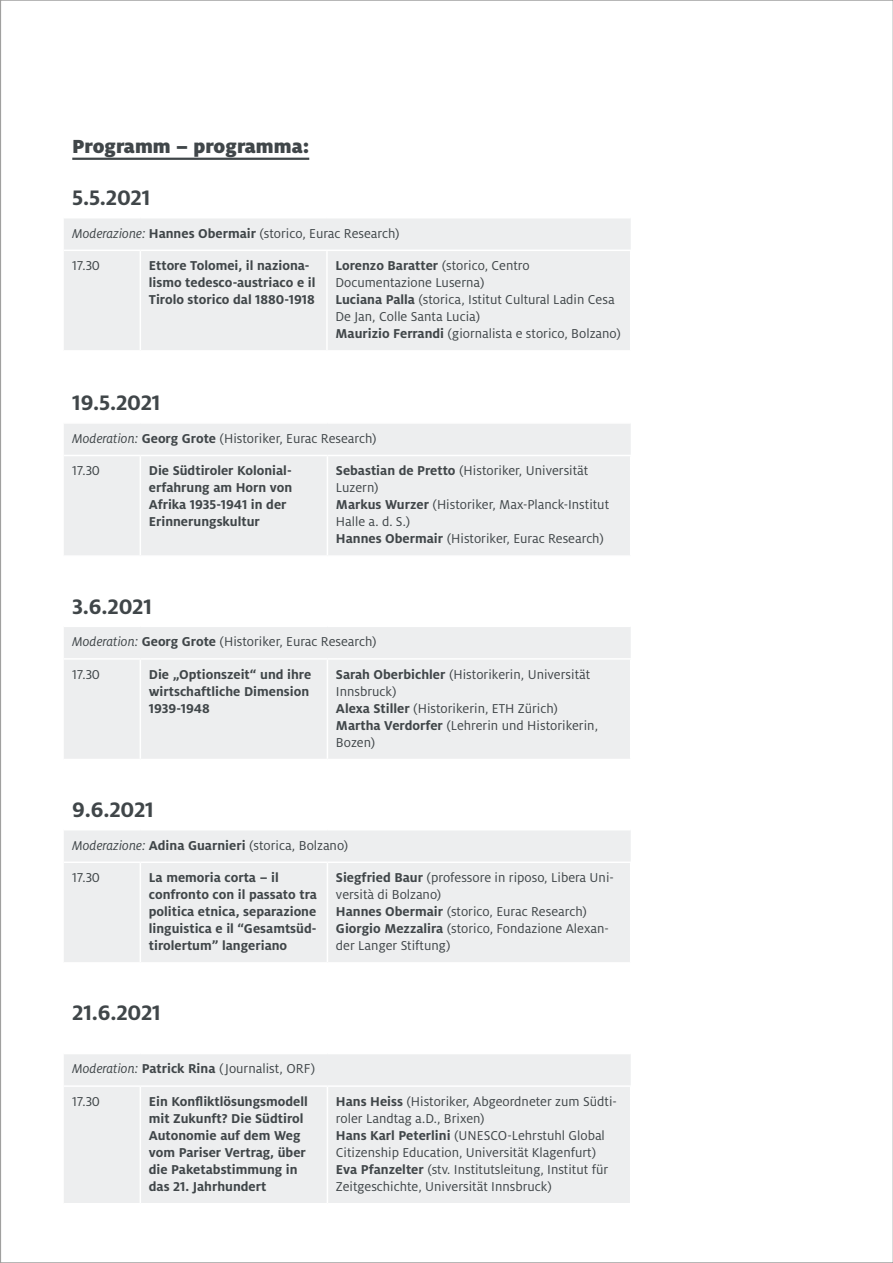
<style>
.page{position:relative;width:893px;height:1263px;background:#fff}
.page>*{position:absolute;margin:0;border:0;box-sizing:border-box;transform-origin:0 0}
.t1{font:700 23.25px "Milo Pro";letter-spacing:-.005em;color:#404649}
.t2{font:900 21px "Milo Pro";color:#404649}
.t3{font:14.25px/17px "Milo Pro";color:#404649}
.t4{font:700 14.25px/17px "Milo Pro";color:#404649}
.s1{font-style:italic}
.s2{font-weight:700}
</style>
<div class="page">
<div style="left:64px;top:218px;width:567px;height:132px;background:#edeeef"></div>
<hr style="left:140px;top:250px;width:187px;height:1px;background:#fff">
<hr style="left:327px;top:250px;width:304px;height:1px;background:#fff">
<hr style="left:326px;top:251px;width:2px;height:99px;background:#fff">
<hr style="left:630px;top:251px;width:1px;height:99px;background:#fff">
<hr style="left:64px;top:250px;width:76px;height:1px;background:#fff">
<hr style="left:140px;top:251px;width:1px;height:99px;background:#fff">
<hr style="left:72px;top:158px;width:237px;height:2px;background:#404649">
<div style="left:64px;top:424px;width:567px;height:131px;background:#edeeef"></div>
<hr style="left:140px;top:455px;width:187px;height:1px;background:#fff">
<hr style="left:327px;top:455px;width:304px;height:1px;background:#fff">
<hr style="left:327px;top:456px;width:1px;height:99px;background:#fff">
<hr style="left:630px;top:456px;width:1px;height:99px;background:#fff">
<hr style="left:64px;top:455px;width:76px;height:1px;background:#fff">
<hr style="left:140px;top:456px;width:1px;height:99px;background:#fff">
<div style="left:64px;top:627px;width:567px;height:132px;background:#edeeef"></div>
<hr style="left:140px;top:658px;width:187px;height:2px;background:#fff">
<hr style="left:327px;top:658px;width:304px;height:2px;background:#fff">
<hr style="left:327px;top:660px;width:1px;height:99px;background:#fff">
<hr style="left:630px;top:660px;width:1px;height:99px;background:#fff">
<hr style="left:64px;top:658px;width:76px;height:2px;background:#fff">
<hr style="left:140px;top:660px;width:1px;height:99px;background:#fff">
<div style="left:64px;top:830px;width:567px;height:132px;background:#edeeef"></div>
<hr style="left:140px;top:861px;width:187px;height:2px;background:#fff">
<hr style="left:327px;top:861px;width:304px;height:2px;background:#fff">
<hr style="left:327px;top:863px;width:1px;height:99px;background:#fff">
<hr style="left:630px;top:863px;width:1px;height:99px;background:#fff">
<hr style="left:64px;top:861px;width:76px;height:2px;background:#fff">
<hr style="left:140px;top:863px;width:1px;height:99px;background:#fff">
<div style="left:64px;top:1054px;width:567px;height:149px;background:#edeeef"></div>
<hr style="left:140px;top:1085px;width:187px;height:2px;background:#fff">
<hr style="left:327px;top:1085px;width:304px;height:2px;background:#fff">
<hr style="left:327px;top:1087px;width:1px;height:116px;background:#fff">
<hr style="left:630px;top:1087px;width:1px;height:116px;background:#fff">
<hr style="left:64px;top:1085px;width:76px;height:2px;background:#fff">
<hr style="left:140px;top:1087px;width:1px;height:116px;background:#fff">
<h2 class="t2" style="left:72px;top:134px;width:238px">Programm – programma:</h2>
<h1 class="t1" style="left:72px;top:184px;width:80px">5.5.2021</h1>
<p class="t3" style="left:72px;top:225px;width:329px"><span class="s1">Moderazione:</span> <span class="s2">Hannes Obermair</span> (storico, Eurac Research)</p>
<p class="t3" style="left:72px;top:257px;width:29px">17.30</p>
<p class="t4" style="left:149px;top:257px;width:168px">Ettore Tolomei, il naziona&shy;lismo tedesco-austriaco e il<br>Tirolo storico dal 1880-1918</p>
<p class="t3" style="left:335px;top:257px;width:287px"><span class="s2">Lorenzo Baratter</span> (storico, Centro Documentazione Luserna)<br><span class="s2">Luciana Palla</span> (storica, Istitut Cultural Ladin Cesa De Jan, Colle Santa Lucia)<br><span class="s2">Maurizio Ferrandi</span> (giornalista e storico, Bolzano)</p>
<h1 class="t1" style="left:72px;top:390px;width:90px">19.5.2021</h1>
<p class="t3" style="left:72px;top:430px;width:306px"><span class="s1">Moderation:</span> <span class="s2">Georg Grote</span> (Historiker, Eurac Research)</p>
<p class="t3" style="left:72px;top:462px;width:29px">17.30</p>
<p class="t4" style="left:149px;top:462px;width:145px">Die Südtiroler Kolonial&shy;erfahrung am Horn von<br>Afrika 1935-1941 in der<br>Erinnerungskultur</p>
<p class="t3" style="left:336px;top:462px;width:275px"><span class="s2">Sebastian de Pretto</span> (Historiker, Universität Luzern)<br><span class="s2">Markus Wurzer</span> (Historiker, Max-Planck-Institut Halle a. d. S.)<br><span class="s2">Hannes Obermair</span> (Historiker, Eurac Research)</p>
<h1 class="t1" style="left:72px;top:593px;width:81px">3.6.2021</h1>
<p class="t3" style="left:72px;top:633px;width:306px"><span class="s1">Moderation:</span> <span class="s2">Georg Grote</span> (Historiker, Eurac Research)</p>
<p class="t3" style="left:72px;top:666px;width:29px">17.30</p>
<p class="t4" style="left:149px;top:666px;width:164px">Die „Optionszeit“ und ihre wirtschaftliche Dimension<br>1939-1948</p>
<p class="t3" style="left:336px;top:666px;width:264px"><span class="s2">Sarah Oberbichler</span> (Historikerin, Universität<br>Innsbruck)<br><span class="s2">Alexa Stiller</span> (Historikerin, ETH Zürich)<br><span class="s2">Martha Verdorfer</span> (Lehrerin und Historikerin,<br>Bozen)</p>
<h1 class="t1" style="left:72px;top:796px;width:83px">9.6.2021</h1>
<p class="t3" style="left:72px;top:837px;width:278px"><span class="s1">Moderazione:</span> <span class="s2">Adina Guarnieri</span> (storica, Bolzano)</p>
<p class="t3" style="left:72px;top:869px;width:29px">17.30</p>
<p class="t4" style="left:149px;top:869px;width:169px">La memoria corta – il confronto con il passato tra politica etnica, separazione linguistica e il “Gesamtsüd&shy;tirolertum” langeriano</p>
<p class="t3" style="left:336px;top:869px;width:279px"><span class="s2">Siegfried Baur</span> (professore in riposo, Libera Uni&shy;versità di Bolzano)<br><span class="s2">Hannes Obermair</span> (storico, Eurac Research)<br><span class="s2">Giorgio Mezzalira</span> (storico, Fondazione Alexan&shy;der Langer Stiftung)</p>
<h1 class="t1" style="left:72px;top:1000px;width:90px">21.6.2021</h1>
<p class="t3" style="left:72px;top:1060px;width:244px"><span class="s1">Moderation:</span> <span class="s2">Patrick Rina</span> ( Journalist, ORF)</p>
<p class="t3" style="left:72px;top:1093px;width:29px">17.30</p>
<p class="t4" style="left:149px;top:1093px;width:160px">Ein Konfliktlösungsmodell mit Zukunft? Die Südtirol<br>Autonomie auf dem Weg vom Pariser Vertrag, über die Paketabstimmung in das 21. Jahrhundert</p>
<p class="t3" style="left:336px;top:1093px;width:282px"><span class="s2">Hans Heiss</span> (Historiker, Abgeordneter zum Südti&shy;roler Landtag a.D., Brixen)<br><span class="s2">Hans Karl Peterlini</span> (UNESCO-Lehrstuhl Global Citizenship Education, Universität Klagenfurt)<br><span class="s2">Eva Pfanzelter</span> (stv. Institutsleitung, Institut für Zeitgeschichte, Universität Innsbruck)</p>
</div>
